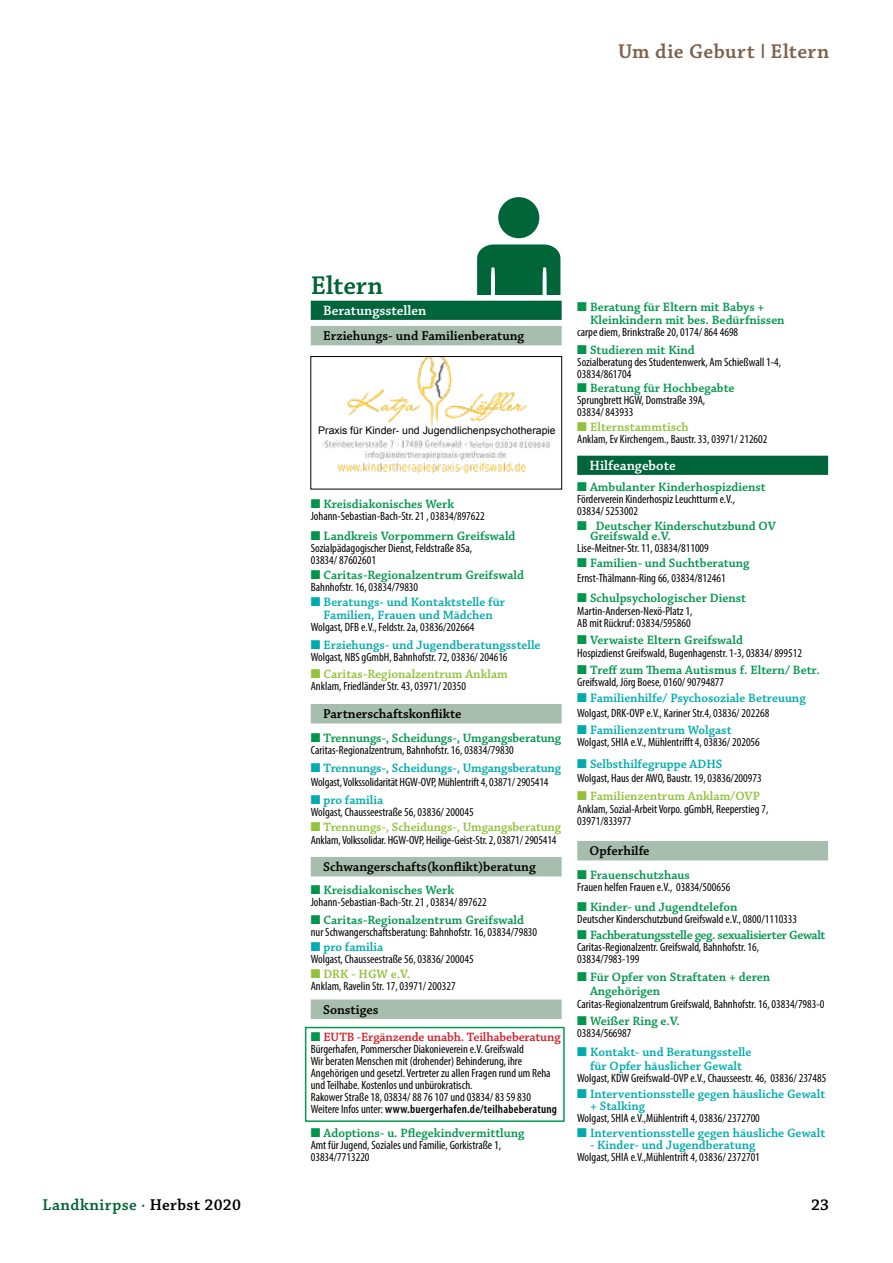
<style>
.page{position:relative;width:893px;height:1263px;background:#fff}
.page>*{position:absolute;margin:0;border:0;box-sizing:border-box;transform-origin:0 0}
.t1{font:600 27px "Chaparral Pro";letter-spacing:-.005em;color:#006334}
.t2{font:600 21px "Chaparral Pro";letter-spacing:.015em;color:#7f604c}
.t3{font:600 16.5px "Chaparral Pro";letter-spacing:.02em;color:#006334}
.t4{font:600 16.5px "Chaparral Pro";color:#000}
.t5{font:600 14.25px "Chaparral Pro";color:#fff}
.t6{font:600 13.5px "Chaparral Pro";color:#000}
.t7{font:600 12.75px/13.5px "Chaparral Pro";color:#00964a}
.t8{font:600 12.75px/13.5px "Chaparral Pro";color:#00abad;text-align:center}
.t9{font:600 12.75px "Chaparral Pro";color:#91c23b}
.t10{font:600 12.75px "Chaparral Pro";letter-spacing:-.03em;color:#00964a}
.t11{font:600 12.75px "Chaparral Pro";letter-spacing:-.01em;color:#d2232a}
.t12{font:600 12.75px "Chaparral Pro";color:#00974a}
.t13{font:condensed 12px/12px "Myriad Pro";color:#000}
.t14{font:10.5px "Arial";color:#000}
.s1{font-family:"Myriad Pro";font-weight:400}
.s2{color:#00964a}
.s3{font-weight:600}
.s4{color:#000}
</style>
<div class="page">
<div style="left:498px;top:197px;width:41px;height:41px;background:#00663a;border-radius:50%"></div>
<svg style="left:477px;top:244px;width:83px;height:50px;background:#14724a"></svg>
<div style="left:311px;top:301px;width:251px;height:19px;background:#00653a"></div>
<div style="left:311px;top:326px;width:251px;height:19px;background:#a7beae"></div>
<div style="left:311px;top:704px;width:251px;height:19px;background:#a7beae"></div>
<div style="left:311px;top:857px;width:251px;height:19px;background:#a7beae"></div>
<div style="left:311px;top:999px;width:251px;height:20px;background:#a7beae"></div>
<div style="left:577px;top:456px;width:251px;height:19px;background:#00653a"></div>
<div style="left:577px;top:841px;width:251px;height:19px;background:#a7beae"></div>
<img style="left:346px;top:358px;width:181px;height:68px">
<img style="left:338px;top:461px;width:189px;height:13px">
<img style="left:322px;top:439px;width:162px;height:9px">
<img style="left:467px;top:440px;width:83px;height:9px">
<svg style="left:462px;top:440px;width:5px;height:8px"></svg>
<img style="left:365px;top:450px;width:142px;height:10px">
<div style="left:310px;top:356px;width:252px;height:133px;border:1px solid #000"></div>
<div style="left:305px;top:1027px;width:260px;height:95px;border:2px solid #009c50"></div>
<h2 class="t2" style="left:618px;top:39px;width:213px">Um die Geburt <span class="s1">I</span> Eltern</h2>
<h1 class="t1" style="left:311px;top:270px;width:74px">Eltern</h1>
<p class="t5" style="left:323px;top:302px;width:105px">Beratungsstellen</p>
<p class="t6" style="left:323px;top:328px;width:203px">Erziehungs- und Familienberatung</p>
<p class="t14" style="left:318px;top:423px;width:239px">Praxis für Kinder- und Jugendlichenpsychotherapie</p>
<p class="t7" style="left:311px;top:498px;width:145px">■ Kreisdiakonisches Werk</p>
<p class="t13" style="left:311px;top:510px;width:175px">Johann-Sebastian-Bach-Str. 21 , 03834/897622</p>
<p class="t7" style="left:311px;top:529px;width:206px">■ Landkreis Vorpommern Greifswald</p>
<p class="t13" style="left:311px;top:542px;width:163px">Sozialpädagogischer Dienst, Feldstraße 85a,<br>03834/ 87602601</p>
<p class="t7" style="left:311px;top:568px;width:215px">■ Caritas-Regionalzentrum Greifswald</p>
<p class="t13" style="left:311px;top:581px;width:109px">Bahnhofstr. 16, 03834/79830</p>
<p class="t8" style="left:311px;top:595px;width:196px">■ Beratungs- und Kontaktstelle für<br>Familien, Frauen und Mädchen</p>
<p class="t13" style="left:311px;top:621px;width:165px">Wolgast, DFB e.V., Feldstr. 2a, 03836/202664</p>
<p class="t8" style="left:311px;top:639px;width:231px">■ Erziehungs- und Jugendberatungsstelle</p>
<p class="t13" style="left:311px;top:651px;width:198px">Wolgast, NBS gGmbH, Bahnhofstr. 72, 03836/ 204616</p>
<p class="t9" style="left:311px;top:666px;width:199px">■ Caritas-Regionalzentrum Anklam</p>
<p class="t13" style="left:311px;top:680px;width:157px">Anklam, Friedländer Str. 43, 03971/ 20350</p>
<p class="t6" style="left:323px;top:706px;width:140px">Partnerschaftskonflikte</p>
<p class="t7" style="left:311px;top:732px;width:252px">■ Trennungs-, Scheidungs-, Umgangsberatung</p>
<p class="t13" style="left:311px;top:744px;width:205px">Caritas-Regionalzentrum, Bahnhofstr. 16, 03834/79830</p>
<p class="t8" style="left:311px;top:762px;width:252px">■ Trennungs-, Scheidungs-, Umgangsberatung</p>
<p class="t13" style="left:311px;top:776px;width:239px">Wolgast, Volkssolidarität HGW-OVP, Mühlentrift 4, 03871/ 2905414</p>
<p class="t8" style="left:311px;top:793px;width:74px">■ pro familia</p>
<p class="t13" style="left:311px;top:806px;width:164px">Wolgast, Chausseestraße 56, 03836/ 200045</p>
<p class="t9" style="left:311px;top:819px;width:252px">■ Trennungs-, Scheidungs-, Umgangsberatung</p>
<p class="t13" style="left:311px;top:834px;width:247px">Anklam, Volkssolidar. HGW-OVP, Heilige-Geist-Str. 2, 03871/ 2905414</p>
<p class="t6" style="left:323px;top:859px;width:214px">Schwangerschafts(konflikt)beratung</p>
<p class="t7" style="left:311px;top:883px;width:145px">■ Kreisdiakonisches Werk</p>
<p class="t13" style="left:311px;top:896px;width:177px">Johann-Sebastian-Bach-Str. 21 , 03834/ 897622</p>
<p class="t7" style="left:311px;top:913px;width:215px">■ Caritas-Regionalzentrum Greifswald</p>
<p class="t13" style="left:311px;top:926px;width:228px">nur Schwangerschaftsberatung: Bahnhofstr. 16, 03834/79830</p>
<p class="t8" style="left:311px;top:940px;width:74px">■ pro familia</p>
<p class="t13" style="left:311px;top:953px;width:164px">Wolgast, Chausseestraße 56, 03836/ 200045</p>
<p class="t9" style="left:311px;top:966px;width:101px">■ DRK - HGW e.V.</p>
<p class="t13" style="left:311px;top:980px;width:146px">Anklam, Ravelin Str. 17, 03971/ 200327</p>
<p class="t6" style="left:323px;top:1002px;width:57px">Sonstiges</p>
<p class="t11" style="left:311px;top:1029px;width:251px"><span class="s2">■</span> EUTB -Ergänzende unabh. Teilhabeberatung</p>
<p class="t13" style="left:311px;top:1043px;width:248px">Bürgerhafen, Pommerscher Diakonieverein e.V. Greifswald<br>Wir beraten Menschen mit (drohender) Behinderung, ihre Angehörigen und gesetzl. Vertreter zu allen Fragen rund um Reha und Teilhabe. Kostenlos und unbürokratisch.<br>Rakower Straße 18, 03834/ 88 76 107 und 03834/ 83 59 830<br>Weitere Infos unter: <span class="s3">www.buergerhafen.de/teilhabeberatung</span></p>
<p class="t7" style="left:311px;top:1126px;width:215px">■ Adoptions- u. Pflegekindvermittlung</p>
<p class="t13" style="left:311px;top:1139px;width:192px">Amt für Jugend, Soziales und Familie, Gorkistraße 1,<br>03834/7713220</p>
<p class="t7" style="left:590px;top:300px;width:196px;text-indent:-13px">■ Beratung für Eltern mit Babys +<br>Kleinkindern mit bes. Bedürfnissen</p>
<p class="t13" style="left:577px;top:326px;width:162px">carpe diem, Brinkstraße 20, 0174/ 864 4698</p>
<p class="t7" style="left:577px;top:344px;width:119px">■ Studieren mit Kind</p>
<p class="t13" style="left:577px;top:356px;width:205px">Sozialberatung des Studentenwerk, Am Schießwall 1-4,<br>03834/861704</p>
<p class="t7" style="left:577px;top:381px;width:159px">■ Beratung für Hochbegabte</p>
<p class="t13" style="left:577px;top:394px;width:130px">Sprungbrett HGW, Domstraße 39A,<br>03834/ 843933</p>
<p class="t9" style="left:577px;top:419px;width:113px">■ Elternstammtisch</p>
<p class="t13" style="left:577px;top:433px;width:192px">Anklam, Ev Kirchengem., Baustr. 33, 03971/ 212602</p>
<p class="t5" style="left:590px;top:457px;width:88px">Hilfeangebote</p>
<p class="t7" style="left:577px;top:480px;width:190px">■ Ambulanter Kinderhospizdienst</p>
<p class="t13" style="left:577px;top:493px;width:159px">Förderverein Kinderhospiz Leuchtturm e.V.,<br>03834/ 5253002</p>
<p class="t7" style="left:590px;top:521px;width:187px;line-height:10.5px;text-indent:-13px">■ Deutscher Kinderschutzbund OV<br>Greifswald e.V.</p>
<p class="t13" style="left:577px;top:542px;width:133px">Lise-Meitner-Str. 11, 03834/811009</p>
<p class="t7" style="left:577px;top:557px;width:174px">■ Familien- und Suchtberatung</p>
<p class="t13" style="left:577px;top:572px;width:150px">Ernst-Thälmann-Ring 66, 03834/812461</p>
<p class="t7" style="left:577px;top:591px;width:170px">■ Schulpsychologischer Dienst</p>
<p class="t13" style="left:577px;top:605px;width:117px">Martin-Andersen-Nexö-Platz 1,<br>AB mit Rückruf: 03834/595860</p>
<p class="t7" style="left:577px;top:633px;width:167px">■ Verwaiste Eltern Greifswald</p>
<p class="t13" style="left:577px;top:647px;width:226px">Hospizdienst Greifswald, Bugenhagenstr. 1-3, 03834/ 899512</p>
<p class="t12" style="left:577px;top:662px;width:244px">■ Treff zum Thema Autismus f. Eltern/ Betr.</p>
<p class="t13" style="left:577px;top:676px;width:148px">Greifswald, Jörg Boese, 0160/ 90794877</p>
<p class="t8" style="left:577px;top:692px;width:230px">■ Familienhilfe/ Psychosoziale Betreuung</p>
<p class="t13" style="left:577px;top:707px;width:194px">Wolgast, DRK-OVP e.V., Kariner Str.4, 03836/ 202268</p>
<p class="t8" style="left:577px;top:723px;width:156px">■ Familienzentrum Wolgast</p>
<p class="t13" style="left:577px;top:736px;width:184px">Wolgast, SHIA e.V., Mühlentrifft 4, 03836/ 202056</p>
<p class="t8" style="left:577px;top:758px;width:147px">■ Selbsthilfegruppe ADHS</p>
<p class="t13" style="left:577px;top:772px;width:186px">Wolgast, Haus der AWO, Baustr. 19, 03836/200973</p>
<p class="t9" style="left:577px;top:788px;width:184px">■ Familienzentrum Anklam/OVP</p>
<p class="t13" style="left:577px;top:803px;width:193px">Anklam, Sozial-Arbeit Vorpo. gGmbH, Reeperstieg 7,<br>03971/833977</p>
<p class="t6" style="left:590px;top:843px;width:62px">Opferhilfe</p>
<p class="t7" style="left:577px;top:869px;width:114px">■ Frauenschutzhaus</p>
<p class="t13" style="left:577px;top:881px;width:155px">Frauen helfen Frauen e.V., 03834/500656</p>
<p class="t7" style="left:577px;top:900px;width:162px">■ Kinder- und Jugendtelefon</p>
<p class="t13" style="left:577px;top:913px;width:221px">Deutscher Kinderschutzbund Greifswald e.V., 0800/1110333</p>
<p class="t10" style="left:577px;top:928px;width:250px">■ Fachberatungsstelle geg. sexualisierter Gewalt</p>
<p class="t13" style="left:577px;top:941px;width:183px">Caritas-Regionalzentr. Greifswald, Bahnhofstr. 16,<br>03834/7983-199</p>
<p class="t7" style="left:590px;top:971px;width:182px;text-indent:-13px">■ Für Opfer von Straftaten + deren<br>Angehörigen</p>
<p class="t13" style="left:577px;top:998px;width:249px">Caritas-Regionalzentrum Greifswald, Bahnhofstr. 16, 03834/7983-0</p>
<p class="t7" style="left:577px;top:1014px;width:104px">■ Weißer Ring e.V.</p>
<p class="t13" style="left:577px;top:1027px;width:56px">03834/566987</p>
<p class="t8" style="left:577px;top:1046px;width:176px">■ Kontakt- und Beratungsstelle für Opfer häuslicher Gewalt</p>
<p class="t13" style="left:577px;top:1072px;width:251px">Wolgast, KDW Greifswald-OVP e.V., Chausseestr. 46, 03836/ 237485</p>
<p class="t8" style="left:590px;top:1089px;width:237px;line-height:12px;text-align:left;text-indent:-13px">■ Interventionsstelle gegen häusliche Gewalt + Stalking</p>
<p class="t13" style="left:577px;top:1112px;width:184px">Wolgast, SHIA e.V.,Mühlentrift 4, 03836/ 2372700</p>
<p class="t8" style="left:577px;top:1127px;width:250px">■ Interventionsstelle gegen häusliche Gewalt</p>
<p class="t8" style="left:590px;top:1139px;width:167px">- Kinder- und Jugendberatung</p>
<p class="t13" style="left:577px;top:1151px;width:184px">Wolgast, SHIA e.V.,Mühlentrift 4, 03836/ 2372701</p>
<h3 class="t3" style="left:43px;top:1196px;width:200px">Landknirpse · <span class="s4">Herbst 2020</span></h3>
<h3 class="t4" style="left:811px;top:1196px;width:20px">23</h3>
</div>
